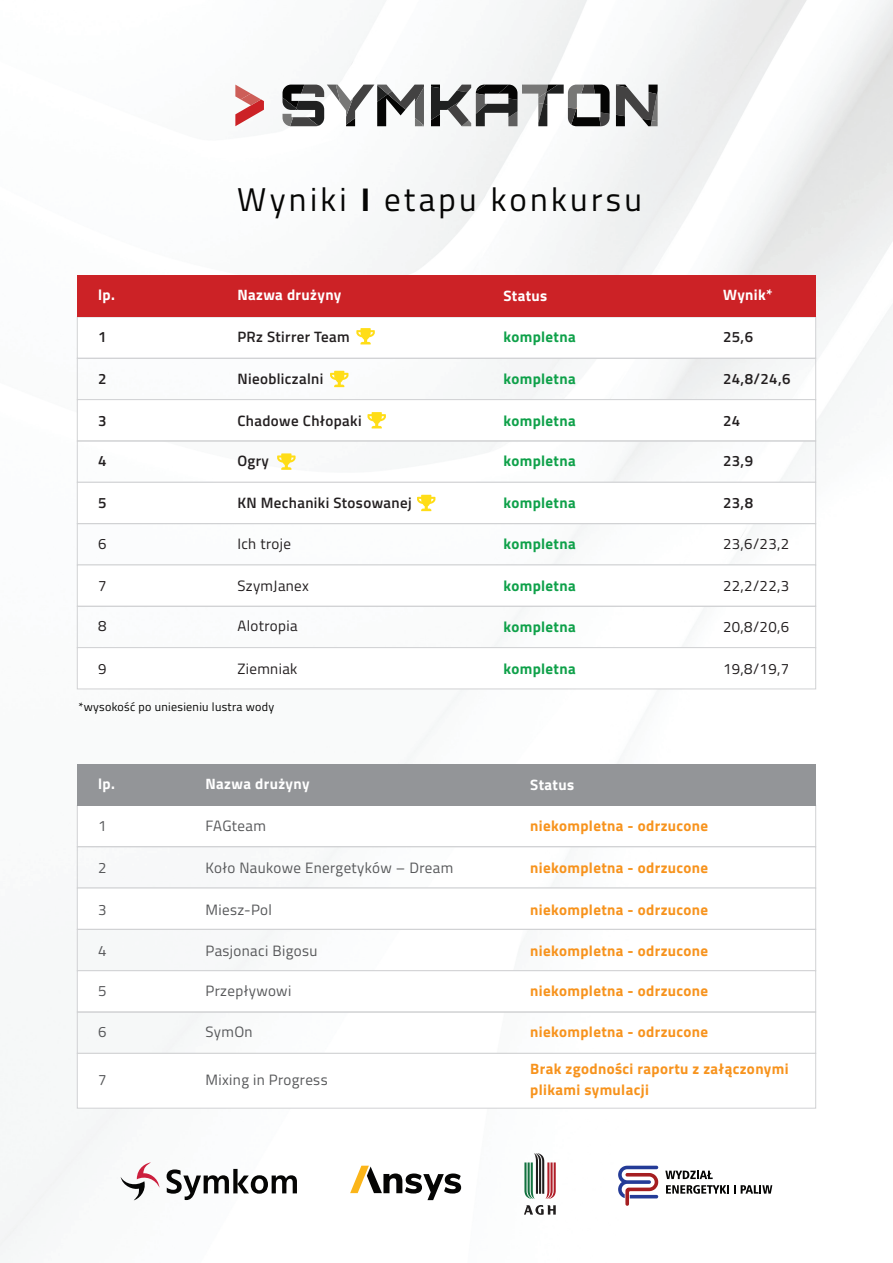
<style>
.page{position:relative;width:893px;height:1263px;background:#fff}
.page>*{position:absolute;margin:0;border:0;box-sizing:border-box;transform-origin:0 0}
.t1{font:33px "Titillium Web";letter-spacing:.1em;color:#050504}
.t2{font:700 15px/21px "Titillium Web";letter-spacing:.025em;color:#f7931d}
.t3{font:15px "Titillium Web";letter-spacing:.025em;color:#57585a}
.t4{font:600 15px "Titillium Web";letter-spacing:.025em;color:#231f20}
.t5{font:700 15px "Titillium Web";letter-spacing:.025em;color:#0fa14a}
.t6{font:15px "Titillium Web";letter-spacing:.025em;color:#231f20}
.t7{font:700 15px "Titillium Web";letter-spacing:.025em;color:#fff}
.t8{font:12px "Titillium Web";letter-spacing:.025em;color:#050504}
.s1{font-weight:700}
</style>
<div class="page">
<img style="left:0;top:0;width:893px;height:1256px">
<svg style="left:235px;top:85px;width:29px;height:41px"></svg>
<svg style="left:616px;top:85px;width:42px;height:41px"></svg>
<svg style="left:431px;top:85px;width:179px;height:41px"></svg>
<svg style="left:282px;top:85px;width:142px;height:41px"></svg>
<svg style="left:121px;top:1162px;width:38px;height:38px"></svg>
<svg style="left:167px;top:1169px;width:130px;height:31px"></svg>
<svg style="left:350px;top:1166px;width:111px;height:34px"></svg>
<svg style="left:524px;top:1205px;width:32px;height:10px"></svg>
<svg style="left:524px;top:1153px;width:32px;height:46px"></svg>
<svg style="left:665px;top:1171px;width:48px;height:8px"></svg>
<svg style="left:666px;top:1185px;width:106px;height:9px"></svg>
<svg style="left:618px;top:1166px;width:40px;height:40px"></svg>
<div style="left:77px;top:317px;width:739px;height:42px;background:#fff;border:1px solid #d1d2d4"></div>
<div style="left:77px;top:276px;width:739px;height:41px;background:#cc2226"></div>
<div style="left:77px;top:358px;width:739px;height:42px;border:1px solid #d1d2d4"></div>
<div style="left:77px;top:399px;width:739px;height:42px;background:#fff;border:1px solid #d1d2d4"></div>
<div style="left:77px;top:441px;width:739px;height:42px;border:1px solid #d1d2d4"></div>
<div style="left:77px;top:482px;width:739px;height:42px;background:#fff;border:1px solid #d1d2d4"></div>
<div style="left:77px;top:523px;width:739px;height:42px;border:1px solid #d1d2d4"></div>
<div style="left:77px;top:565px;width:739px;height:42px;background:#fff;border:1px solid #d1d2d4"></div>
<div style="left:77px;top:606px;width:739px;height:42px;border:1px solid #d1d2d4"></div>
<div style="left:77px;top:647px;width:739px;height:42px;background:#fff;border:1px solid #d1d2d4"></div>
<div style="left:77px;top:805px;width:739px;height:42px;background:#fff;border:1px solid #d1d2d4"></div>
<div style="left:77px;top:846px;width:739px;height:42px;border:1px solid #d1d2d4"></div>
<div style="left:77px;top:888px;width:739px;height:42px;background:#fff;border:1px solid #d1d2d4"></div>
<div style="left:77px;top:929px;width:739px;height:42px;border:1px solid #d1d2d4"></div>
<div style="left:77px;top:970px;width:739px;height:42px;background:#fff;border:1px solid #d1d2d4"></div>
<div style="left:77px;top:1012px;width:739px;height:42px;border:1px solid #d1d2d4"></div>
<div style="left:77px;top:1053px;width:739px;height:55px;background:#fff;border:1px solid #d1d2d4"></div>
<div style="left:77px;top:764px;width:739px;height:41px;background:#939598"></div>
<svg style="left:356px;top:328px;width:19px;height:16px"></svg>
<svg style="left:330px;top:371px;width:18px;height:16px"></svg>
<svg style="left:367px;top:412px;width:19px;height:16px"></svg>
<svg style="left:277px;top:453px;width:19px;height:17px"></svg>
<svg style="left:417px;top:495px;width:18px;height:16px"></svg>
<p class="t7" style="left:98px;top:284px;width:18px">lp.</p>
<p class="t4" style="left:98px;top:325px;width:10px">1</p>
<p class="t4" style="left:98px;top:367px;width:10px">2</p>
<p class="t4" style="left:98px;top:409px;width:10px">3</p>
<p class="t4" style="left:98px;top:450px;width:10px">4</p>
<p class="t4" style="left:98px;top:492px;width:10px">5</p>
<p class="t6" style="left:98px;top:533px;width:10px">6</p>
<p class="t6" style="left:98px;top:575px;width:10px">7</p>
<p class="t6" style="left:98px;top:615px;width:10px">8</p>
<p class="t6" style="left:98px;top:657px;width:10px">9</p>
<h1 class="t1" style="left:237px;top:176px;width:406px">Wyniki <span class="s1">I</span> etapu konkursu</h1>
<p class="t7" style="left:237px;top:284px;width:106px">Nazwa drużyny</p>
<p class="t4" style="left:237px;top:325px;width:114px">PRz Stirrer Team</p>
<p class="t4" style="left:237px;top:367px;width:88px">Nieobliczalni</p>
<p class="t4" style="left:237px;top:409px;width:126px">Chadowe Chłopaki</p>
<p class="t4" style="left:237px;top:450px;width:33px">Ogry</p>
<p class="t4" style="left:237px;top:492px;width:176px">KN Mechaniki Stosowanej</p>
<p class="t6" style="left:237px;top:533px;width:55px">Ich troje</p>
<p class="t6" style="left:237px;top:575px;width:73px">SzymJanex</p>
<p class="t6" style="left:237px;top:615px;width:62px">Alotropia</p>
<p class="t6" style="left:237px;top:657px;width:62px">Ziemniak</p>
<p class="t7" style="left:503px;top:284px;width:45px">Status</p>
<p class="t5" style="left:503px;top:325px;width:74px">kompletna</p>
<p class="t5" style="left:503px;top:367px;width:74px">kompletna</p>
<p class="t5" style="left:503px;top:409px;width:74px">kompletna</p>
<p class="t5" style="left:503px;top:450px;width:74px">kompletna</p>
<p class="t5" style="left:503px;top:492px;width:74px">kompletna</p>
<p class="t5" style="left:503px;top:532px;width:74px">kompletna</p>
<p class="t5" style="left:503px;top:574px;width:74px">kompletna</p>
<p class="t5" style="left:503px;top:615px;width:74px">kompletna</p>
<p class="t5" style="left:503px;top:657px;width:74px">kompletna</p>
<p class="t8" style="left:78px;top:698px;width:197px">*wysokość po uniesieniu lustra wody</p>
<p class="t7" style="left:98px;top:772px;width:18px">lp.</p>
<p class="t7" style="left:205px;top:772px;width:106px">Nazwa drużyny</p>
<p class="t7" style="left:530px;top:773px;width:45px">Status</p>
<p class="t7" style="left:723px;top:284px;width:51px">Wynik*</p>
<p class="t4" style="left:723px;top:325px;width:32px">25,6</p>
<p class="t4" style="left:723px;top:367px;width:69px">24,8/24,6</p>
<p class="t4" style="left:723px;top:409px;width:19px">24</p>
<p class="t4" style="left:723px;top:450px;width:32px">23,9</p>
<p class="t4" style="left:723px;top:492px;width:32px">23,8</p>
<p class="t6" style="left:723px;top:533px;width:68px">23,6/23,2</p>
<p class="t6" style="left:723px;top:575px;width:68px">22,2/22,3</p>
<p class="t6" style="left:723px;top:615px;width:68px">20,8/20,6</p>
<p class="t6" style="left:723px;top:657px;width:68px">19,8/19,7</p>
<p class="t3" style="left:98px;top:815px;width:10px">1</p>
<p class="t3" style="left:98px;top:857px;width:10px">2</p>
<p class="t3" style="left:98px;top:899px;width:10px">3</p>
<p class="t3" style="left:98px;top:939px;width:10px">4</p>
<p class="t3" style="left:98px;top:980px;width:10px">5</p>
<p class="t3" style="left:98px;top:1020px;width:10px">6</p>
<p class="t3" style="left:98px;top:1069px;width:10px">7</p>
<p class="t3" style="left:205px;top:815px;width:62px">FAGteam</p>
<p class="t3" style="left:205px;top:857px;width:249px">Koło Naukowe Energetyków – Dream</p>
<p class="t3" style="left:205px;top:899px;width:68px">Miesz-Pol</p>
<p class="t3" style="left:205px;top:939px;width:113px">Pasjonaci Bigosu</p>
<p class="t3" style="left:205px;top:980px;width:87px">Przepływowi</p>
<p class="t3" style="left:205px;top:1020px;width:49px">SymOn</p>
<p class="t3" style="left:205px;top:1069px;width:124px">Mixing in Progress</p>
<p class="t2" style="left:530px;top:814px;width:180px">niekompletna - odrzucone</p>
<p class="t2" style="left:530px;top:856px;width:180px">niekompletna - odrzucone</p>
<p class="t2" style="left:530px;top:898px;width:180px">niekompletna - odrzucone</p>
<p class="t2" style="left:530px;top:939px;width:180px">niekompletna - odrzucone</p>
<p class="t2" style="left:530px;top:979px;width:180px">niekompletna - odrzucone</p>
<p class="t2" style="left:530px;top:1020px;width:180px">niekompletna - odrzucone</p>
<p class="t2" style="left:530px;top:1058px;width:260px">Brak zgodności raportu z załączonymi plikami symulacji</p>
</div>
